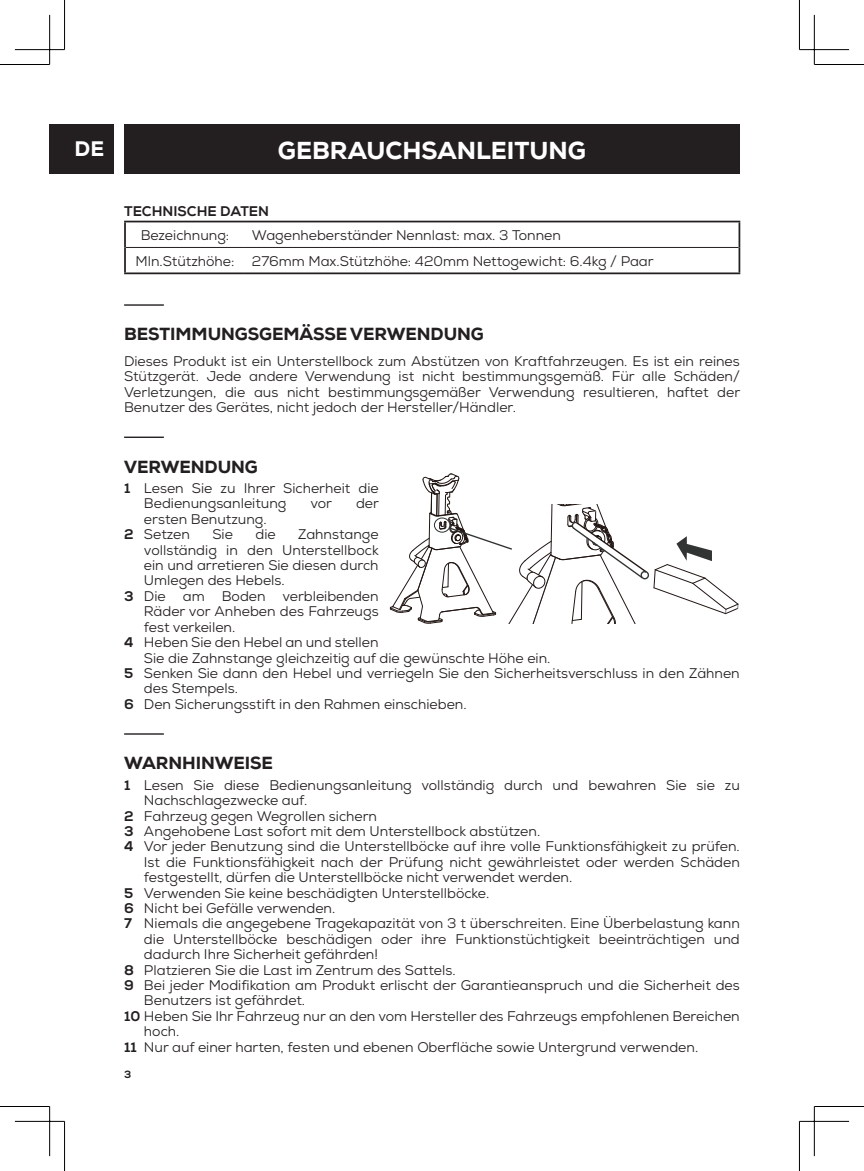
<style>
.page{position:relative;width:864px;height:1171px;background:#fff}
.page>*{position:absolute;margin:0;border:0;box-sizing:border-box;transform-origin:0 0}
.t1{font:800 24.5px "Nexa";color:#fff}
.t2{font:800 21px "Nexa";color:#fff}
.t3{font:800 17.5px "Nexa";letter-spacing:-.005em;color:#231f20}
.t4{font:14px/15.4px "Nexa";color:#231f20}
.t5{font:800 14px "Nexa";color:#231f20}
.t6{font:800 10.5px "Nexa";color:#231f20}
.s1{font-weight:800}
</style>
<div class="page">
<div style="left:50px;top:124px;width:64px;height:50px;background:#231f20"></div>
<div style="left:124px;top:124px;width:615px;height:50px;background:#231f20"></div>
<svg style="left:124px;top:304px;width:40px;height:2px"></svg>
<svg style="left:124px;top:436px;width:40px;height:2px"></svg>
<svg style="left:124px;top:733px;width:40px;height:2px"></svg>
<svg style="left:390px;top:473px;width:348px;height:150px"></svg>
<hr style="left:124px;top:221px;width:121px;height:1px;background:#231f20">
<hr style="left:124px;top:222px;width:2px;height:25px;background:#231f20">
<hr style="left:245px;top:221px;width:495px;height:1px;background:#231f20">
<hr style="left:738px;top:222px;width:2px;height:25px;background:#231f20">
<hr style="left:124px;top:247px;width:2px;height:25px;background:#231f20">
<hr style="left:738px;top:247px;width:2px;height:25px;background:#231f20">
<hr style="left:124px;top:272px;width:121px;height:2px;background:#231f20">
<hr style="left:245px;top:272px;width:495px;height:2px;background:#231f20">
<hr style="left:126px;top:247px;width:119px;height:1px;background:#231f20">
<hr style="left:245px;top:247px;width:493px;height:1px;background:#231f20">
<hr style="left:0;top:64px;width:50px;height:1px;background:#000">
<hr style="left:814px;top:64px;width:49px;height:1px;background:#000">
<hr style="left:0;top:1106px;width:50px;height:1px;background:#000">
<hr style="left:814px;top:1106px;width:49px;height:1px;background:#000">
<hr style="left:64px;top:0;width:1px;height:50px;background:#000">
<hr style="left:64px;top:1121px;width:1px;height:50px;background:#000">
<hr style="left:798px;top:0;width:1px;height:50px;background:#000">
<hr style="left:798px;top:1121px;width:1px;height:50px;background:#000">
<hr style="left:15px;top:49px;width:49px;height:1px;background:#000">
<hr style="left:799px;top:49px;width:49px;height:1px;background:#000">
<hr style="left:15px;top:1121px;width:49px;height:1px;background:#000">
<hr style="left:799px;top:1121px;width:49px;height:1px;background:#000">
<hr style="left:49px;top:15px;width:1px;height:49px;background:#000">
<hr style="left:49px;top:1106px;width:1px;height:50px;background:#000">
<hr style="left:813px;top:15px;width:1px;height:49px;background:#000">
<hr style="left:813px;top:1106px;width:1px;height:50px;background:#000">
<h2 class="t2" style="left:74px;top:135px;width:31px">DE</h2>
<h1 class="t1" style="left:278px;top:134px;width:310px">GEBRAUCHSANLEITUNG</h1>
<p class="t5" style="left:124px;top:202px;width:146px">TECHNISCHE DATEN</p>
<p class="t4" style="left:141px;top:228px;width:90px">Bezeichnung:</p>
<p class="t4" style="left:135px;top:223px;width:519px;line-height:25.9px;text-indent:116px">Wagenheberständer Nennlast: max. 3 Tonnen<br>Mln.Stützhöhe: 276mm Max.Stützhöhe: 420mm Nettogewicht: 6.4kg / Paar</p>
<p class="t3" style="left:124px;top:323px;width:361px">BESTIMMUNGSGEMÄSSE VERWENDUNG</p>
<p class="t4" style="left:124px;top:353px;width:617px;text-align:justify">Dieses Produkt ist ein Unterstellbock zum Abstützen von Kraftfahrzeugen. Es ist ein reines Stützgerät. Jede andere Verwendung ist nicht bestimmungsgemäß. Für alle Schäden/ Verletzungen, die aus nicht bestimmungsgemäßer Verwendung resultieren, haftet der Benutzer des Gerätes, nicht jedoch der Hersteller/Händler.</p>
<p class="t3" style="left:124px;top:455px;width:135px">VERWENDUNG</p>
<p class="t4" style="left:144px;top:480px;width:236px;text-indent:-20px"><span class="s1">1</span> Lesen Sie zu Ihrer Sicherheit die<br>Bedienungsanleitung</p>
<p class="t4" style="left:310px;top:496px;width:23px">vor</p>
<p class="t4" style="left:356px;top:496px;width:24px">der</p>
<p class="t4" style="left:124px;top:511px;width:144px;text-indent:20px">ersten Benutzung.<br><span class="s1">2</span> Setzen</p>
<p class="t4" style="left:212px;top:527px;width:22px">Sie</p>
<p class="t4" style="left:255px;top:527px;width:22px">die</p>
<p class="t4" style="left:298px;top:527px;width:82px">Zahnstange</p>
<p class="t4" style="left:144px;top:542px;width:236px">vollständig in den Unterstellbock</p>
<p class="t4" style="left:144px;top:557px;width:236px">ein und arretieren Sie diesen durch</p>
<p class="t4" style="left:144px;top:573px;width:142px">Umlegen des Hebels.</p>
<p class="t4" style="left:124px;top:588px;width:256px"><span class="s1">3</span> Die am Boden verbleibenden</p>
<p class="t4" style="left:144px;top:604px;width:236px">Räder vor Anheben des Fahrzeugs</p>
<p class="t4" style="left:144px;top:619px;width:93px">fest verkeilen.</p>
<p class="t4" style="left:124px;top:634px;width:256px"><span class="s1">4</span> Heben Sie den Hebel an und stellen</p>
<p class="t4" style="left:144px;top:650px;width:408px">Sie die Zahnstange gleichzeitig auf die gewünschte Höhe ein.</p>
<p class="t4" style="left:124px;top:665px;width:617px"><span class="s1">5</span> Senken Sie dann den Hebel und verriegeln Sie den Sicherheitsverschluss in den Zähnen</p>
<p class="t4" style="left:144px;top:681px;width:95px">des Stempels.</p>
<p class="t4" style="left:124px;top:696px;width:344px"><span class="s1">6</span> Den Sicherungsstift in den Rahmen einschieben.</p>
<p class="t3" style="left:124px;top:752px;width:150px">WARNHINWEISE</p>
<p class="t4" style="left:124px;top:777px;width:617px"><span class="s1">1</span> Lesen Sie diese Bedienungsanleitung vollständig durch und bewahren Sie sie zu</p>
<p class="t4" style="left:144px;top:793px;width:165px">Nachschlagezwecke auf.</p>
<p class="t4" style="left:124px;top:808px;width:254px"><span class="s1">2</span> Fahrzeug gegen Wegrollen sichern</p>
<p class="t4" style="left:124px;top:823px;width:417px"><span class="s1">3</span> Angehobene Last sofort mit dem Unterstellbock abstützen.</p>
<p class="t4" style="left:124px;top:839px;width:617px"><span class="s1">4</span> Vor jeder Benutzung sind die Unterstellböcke auf ihre volle Funktionsfähigkeit zu prüfen.</p>
<p class="t4" style="left:144px;top:854px;width:597px">Ist die Funktionsfähigkeit nach der Prüfung nicht gewährleistet oder werden Schäden</p>
<p class="t4" style="left:144px;top:870px;width:430px">festgestellt, dürfen die Unterstellböcke nicht verwendet werden.</p>
<p class="t4" style="left:124px;top:885px;width:366px"><span class="s1">5</span> Verwenden Sie keine beschädigten Unterstellböcke.</p>
<p class="t4" style="left:124px;top:900px;width:212px"><span class="s1">6</span> Nicht bei Gefälle verwenden.</p>
<p class="t4" style="left:124px;top:916px;width:617px"><span class="s1">7</span> Niemals die angegebene Tragekapazität von 3 t überschreiten. Eine Überbelastung kann</p>
<p class="t4" style="left:144px;top:931px;width:597px">die Unterstellböcke beschädigen oder ihre Funktionstüchtigkeit beeinträchtigen und</p>
<p class="t4" style="left:144px;top:947px;width:235px">dadurch Ihre Sicherheit gefährden!</p>
<p class="t4" style="left:124px;top:962px;width:333px"><span class="s1">8</span> Platzieren Sie die Last im Zentrum des Sattels.</p>
<p class="t4" style="left:124px;top:977px;width:617px"><span class="s1">9</span> Bei jeder Modifikation am Produkt erlischt der Garantieanspruch und die Sicherheit des</p>
<p class="t4" style="left:144px;top:993px;width:163px">Benutzers ist gefährdet.</p>
<p class="t4" style="left:124px;top:1008px;width:617px"><span class="s1">10</span> Heben Sie Ihr Fahrzeug nur an den vom Hersteller des Fahrzeugs empfohlenen Bereichen</p>
<p class="t4" style="left:144px;top:1024px;width:37px">hoch.</p>
<p class="t4" style="left:124px;top:1039px;width:575px"><span class="s1">11</span> Nur auf einer harten, festen und ebenen Oberfläche sowie Untergrund verwenden.</p>
<p class="t6" style="left:124px;top:1068px;width:9px">3</p>
</div>
